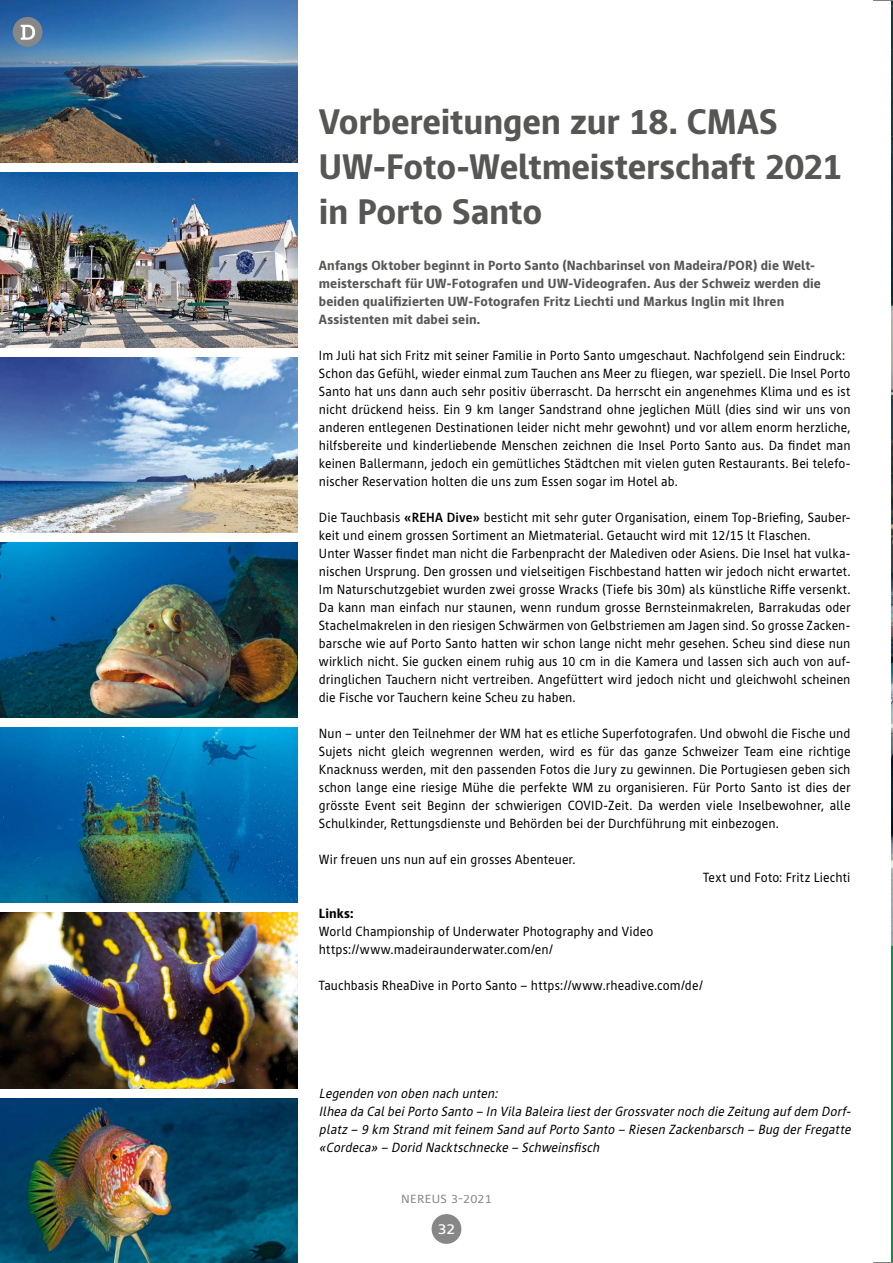
<style>
.page{position:relative;width:893px;height:1263px;background:#fff}
.page>*{position:absolute;margin:0;border:0;box-sizing:border-box;transform-origin:0 0}
.t1{font:800 36px/45px "Cast";letter-spacing:-.005em;color:#565655}
.t2{font:500 14.55px "Cast";color:#fff;scale:1.15 1}
.t3{font:13.5px/18px "Cast";letter-spacing:.01em;color:#000}
.t4{font:800 13.5px/18px "Cast";letter-spacing:.01em;color:#565655}
.t5{font:italic 13.5px/18px "Cast";color:#000}
.t6{font:800 13.5px "Cast";letter-spacing:.015em;color:#000}
.t7{font:12px "Cast";letter-spacing:.025em;color:#868786;scale:1.15 1}
.s1{font-weight:700}
</style>
<div class="page">
<div style="left:432px;top:1214px;width:29px;height:30px;background:#868786;border-radius:50%"></div>
<img style="left:892px;top:1px;width:1px;height:929px">
<svg style="left:873px;top:0;width:20px;height:1px"></svg>
<svg style="left:873px;top:930px;width:20px;height:333px"></svg>
<img style="left:0;top:0;width:298px;height:162px">
<img style="left:0;top:357px;width:298px;height:176px">
<img style="left:0;top:543px;width:298px;height:175px">
<img style="left:0;top:728px;width:298px;height:175px">
<img style="left:0;top:913px;width:298px;height:175px">
<img style="left:0;top:1098px;width:298px;height:165px">
<img style="left:0;top:172px;width:298px;height:176px">
<div style="left:13px;top:17px;width:30px;height:30px;background:#868786;border-radius:50%"></div>
<svg style="left:21px;top:25px;width:14px;height:15px"></svg>
<h1 class="t1" style="left:319px;top:98px;width:525px">Vorbereitungen zur 18. CMAS<br>UW-Foto-Weltmeisterschaft 2021 in Porto Santo</h1>
<p class="t4" style="left:319px;top:256px;width:503px">Anfangs Oktober beginnt in Porto Santo (Nachbarinsel von Madeira/POR) die Welt&shy;meisterschaft für UW-Fotografen und UW-Videografen. Aus der Schweiz werden die beiden qualifizierten UW-Fotografen Fritz Liechti und Markus Inglin mit Ihren Assistenten mit dabei sein.</p>
<p class="t3" style="left:319px;top:346px;width:533px">Im Juli hat sich Fritz mit seiner Familie in Porto Santo umgeschaut. Nachfolgend sein Eindruck:<br>Schon das Gefühl, wieder einmal zum Tauchen ans Meer zu fliegen, war speziell. Die Insel Porto Santo hat uns dann auch sehr positiv überrascht. Da herrscht ein angenehmes Klima und es ist nicht drückend heiss. Ein 9 km langer Sandstrand ohne jeglichen Müll (dies sind wir uns von anderen entlegenen Destinationen leider nicht mehr gewohnt) und vor allem enorm herzliche, hilfsbereite und kinderliebende Menschen zeichnen die Insel Porto Santo aus. Da findet man keinen Ballermann, jedoch ein gemütliches Städtchen mit vielen guten Restaurants. Bei telefo&shy;nischer Reservation holten die uns zum Essen sogar im Hotel ab.</p>
<p class="t3" style="left:319px;top:508px;width:533px">Die Tauchbasis <span class="s1">«REHA Dive»</span> besticht mit sehr guter Organisation, einem Top-Briefing, Sauber&shy;keit und einem grossen Sortiment an Mietmaterial. Getaucht wird mit 12/15 lt Flaschen.<br>Unter Wasser findet man nicht die Farbenpracht der Malediven oder Asiens. Die Insel hat vulka&shy;nischen Ursprung. Den grossen und vielseitigen Fischbestand hatten wir jedoch nicht erwartet.<br>Im Naturschutzgebiet wurden zwei grosse Wracks (Tiefe bis 30m) als künstliche Riffe versenkt.<br>Da kann man einfach nur staunen, wenn rundum grosse Bernsteinmakrelen, Barrakudas oder Stachelmakrelen in den riesigen Schwärmen von Gelbstriemen am Jagen sind. So grosse Zacken&shy;barsche wie auf Porto Santo hatten wir schon lange nicht mehr gesehen. Scheu sind diese nun wirklich nicht. Sie gucken einem ruhig aus 10 cm in die Kamera und lassen sich auch von auf&shy;dringlichen Tauchern nicht vertreiben. Angefüttert wird jedoch nicht und gleichwohl scheinen die Fische vor Tauchern keine Scheu zu haben.</p>
<p class="t3" style="left:319px;top:724px;width:533px;text-align:justify">Nun – unter den Teilnehmer der WM hat es etliche Superfotografen. Und obwohl die Fische und Sujets nicht gleich wegrennen werden, wird es für das ganze Schweizer Team eine richtige Knacknuss werden, mit den passenden Fotos die Jury zu gewinnen. Die Portugiesen geben sich schon lange eine riesige Mühe die perfekte WM zu organisieren. Für Porto Santo ist dies der grösste Event seit Beginn der schwierigen COVID-Zeit. Da werden viele Inselbewohner, alle Schulkinder, Rettungsdienste und Behörden bei der Durchführung mit einbezogen.</p>
<p class="t3" style="left:319px;top:850px;width:258px">Wir freuen uns nun auf ein grosses Abenteuer.</p>
<p class="t3" style="left:703px;top:868px;width:149px">Text und Foto: Fritz Liechti</p>
<p class="t6" style="left:319px;top:905px;width:36px">Links:</p>
<p class="t3" style="left:319px;top:922px;width:336px">World Championship of Underwater Photography and Video https://www.madeiraunderwater.com/en/</p>
<p class="t3" style="left:319px;top:976px;width:386px">Tauchbasis RheaDive in Porto Santo – https://www.rheadive.com/de/</p>
<p class="t5" style="left:319px;top:1084px;width:536px">Legenden von oben nach unten:<br>Ilhea da CalbeiPorto Santo – In Vila Baleira liestderGrossvaternoch die Zeitung aufdem Dorf&shy;platz – 9 km Strand mitfeinem Sand aufPorto Santo – Riesen Zackenbarsch – Bug derFregatte «Cordeca» – Dorid Nacktschnecke – Schweinsfisch</p>
<p class="t7" style="left:401px;top:1192px;width:80px">NEREUS 3-2021</p>
<p class="t2" style="left:438px;top:1220px;width:17px">32</p>
</div>
